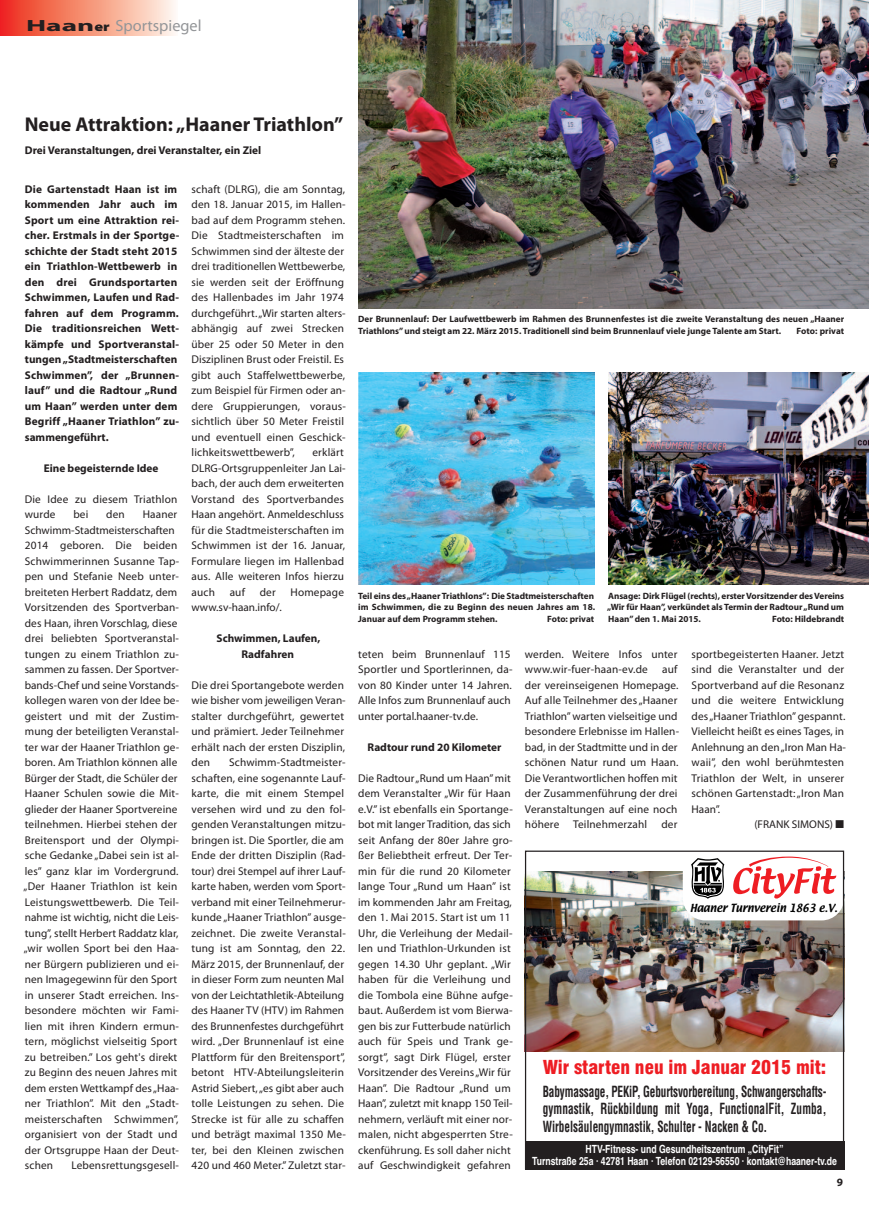
<style>
.page{position:relative;width:869px;height:1205px;background:#fff}
.page>*{position:absolute;margin:0;border:0;box-sizing:border-box;transform-origin:0 0}
.t1{font:700 20px "Myriad Pro";color:#231f20}
.t2{font:900 condensed 18.75px "Swiss 721 BT";color:#ee1d23}
.t3{font:16.25px "Myriad Pro";color:#939598}
.t4{font:700 condensed 15px/17.5px "Helvetica";color:#231f20;text-align:justify;scale:.75 1}
.t5{font:11.25px/15.5px "Myriad Pro";letter-spacing:.015em;color:#231f20}
.t6{font:700 11.25px/15.5px "Myriad Pro";letter-spacing:.015em;color:#231f20}
.t7{font:700 11.25px/11.9px "Helvetica";color:#fff;text-align:center;scale:.77 1}
.t8{font:9.88px "Textile";color:#000}
.t9{font:700 9.12px/11.6px "Myriad Pro";color:#231f20}
.s1{font-weight:700;color:#231f20}
.s2{font-weight:900;font-size:13px;color:#231f20}
</style>
<div class="page">
<div style="left:0;top:0;width:177px;height:35px;background:linear-gradient(to right,#ed2d14,#fff9e6)"></div>
<img style="left:358px;top:0;width:510px;height:308px">
<img style="left:358px;top:372px;width:236px;height:213px">
<img style="left:608px;top:372px;width:260px;height:213px">
<img style="left:526px;top:872px;width:315px;height:180px">
<div style="left:682px;top:850px;width:161px;height:70px;background:#fff;border-radius:22px"></div>
<svg style="left:733px;top:856px;width:102px;height:42px"></svg>
<svg style="left:691px;top:858px;width:34px;height:41px"></svg>
<div style="left:524px;top:1141px;width:319px;height:28px;background:#231f20"></div>
<div style="left:524px;top:850px;width:319px;height:319px;border:1px solid #231f20"></div>
<h3 class="t3" style="left:26px;top:20px;width:177px"><span class="s1">Haan</span><span class="s2">er</span> Sportspiegel</h3>
<h1 class="t1" style="left:25px;top:116px;width:320px">Neue Attraktion: „Haaner Triathlon”</h1>
<p class="t6" style="left:25px;top:144px;width:238px">Drei Veranstaltungen, drei Veranstalter, ein Ziel</p>
<p class="t6" style="left:25px;top:182px;width:156px">Die Gartenstadt Haan ist im kommenden Jahr auch im<br>Sport um eine Attraktion rei&shy;cher. Erstmals in der Sportge&shy;schichte der Stadt steht 2015 ein Triathlon-Wettbewerb in den drei Grundsportarten<br>Schwimmen, Laufen und Rad&shy;fahren auf dem Programm.<br>Die traditionsreichen Wett&shy;kämpfe und Sportveranstal&shy;tungen „Stadtmeisterschaften<br>Schwimmen”, der „Brunnen&shy;lauf” und die Radtour „Rund um Haan” werden unter dem<br>Begriff „Haaner Triathlon” zu&shy;sammengeführt.</p>
<p class="t6" style="left:44px;top:461px;width:116px">Eine begeisternde Idee</p>
<p class="t5" style="left:25px;top:492px;width:154px">Die Idee zu diesem Triathlon wurde</p>
<p class="t5" style="left:191px;top:182px;width:156px">schaft (DLRG), die am Sonntag, den 18. Januar 2015, im Hallen&shy;bad auf dem Programm stehen.<br>Die Stadtmeisterschaften im<br>Schwimmen sind der älteste der drei traditionellen Wettbewerbe, sie werden seit der Eröffnung des Hallenbades im Jahr 1974 durchgeführt. „Wir starten alters&shy;abhängig auf zwei Strecken über 25 oder 50 Meter in den<br>Disziplinen Brust oder Freistil. Es gibt auch Staffelwettbewerbe, zum Beispiel für Firmen oder an&shy;dere Gruppierungen, voraus&shy;sichtlich über 50 Meter Freistil und eventuell einen Geschick&shy;lichkeitswettbewerb”,</p>
<p class="t5" style="left:191px;top:446px;width:156px;text-indent:121px">erklärt<br>DLRG-Ortsgruppenleiter Jan Lai&shy;bach, der auch dem erweiterten<br>Vorstand des Sportverbandes<br>Haan angehört. Anmeldeschluss für die Stadtmeisterschaften im<br>Schwimmen ist der 16. Januar,<br>Formulare liegen im Hallenbad aus. Alle weiteren Infos hierzu auch</p>
<p class="t5" style="left:73px;top:507px;width:17px">bei</p>
<p class="t5" style="left:106px;top:507px;width:20px">den</p>
<p class="t5" style="left:24px;top:507px;width:157px;text-indent:119px">Haaner<br>Schwimm-Stadtmeisterschaften<br>2014 geboren. Die beiden<br>Schwimmerinnen Susanne Tap&shy;pen und Stefanie Neeb unter&shy;breiteten Herbert Raddatz, dem<br>Vorsitzenden des Sportverban&shy;des Haan, ihren Vorschlag, diese drei beliebten Sportveranstal&shy;tungen zu einem Triathlon zu&shy;sammen zu fassen. Der Sportver&shy;bands-Chef und seine Vorstands&shy;kollegen waren von der Idee be&shy;geistert und mit der Zustim&shy;mung der beteiligten Veranstal&shy;ter war der Haaner Triathlon ge&shy;boren. Am Triathlon können alle<br>Bürger der Stadt, die Schüler der<br>Haaner Schulen sowie die Mit&shy;glieder der Haaner Sportvereine teilnehmen. Hierbei stehen der<br>Breitensport und der Olympi&shy;sche Gedanke „Dabei sein ist al&shy;les” ganz klar im Vordergrund. „Der Haaner Triathlon ist kein<br>Leistungswettbewerb. Die Teil&shy;nahme ist wichtig, nicht die Leis&shy;tung”, stellt Herbert Raddatz klar, „wir wollen Sport bei den Haa&shy;ner Bürgern publizieren und ei&shy;nen Imagegewinn für den Sport in unserer Stadt erreichen. Ins&shy;besondere möchten wir Fami&shy;lien mit ihren Kindern ermun&shy;tern, möglichst vielseitig Sport zu betreiben.” Los geht's direkt zu Beginn des neuen Jahres mit dem ersten Wettkampf des „Haa&shy;ner Triathlon”. Mit den „Stadt&shy;meisterschaften Schwimmen”, organisiert von der Stadt und der Ortsgruppe Haan der Deut&shy;schen</p>
<p class="t5" style="left:229px;top:585px;width:17px">auf</p>
<p class="t5" style="left:259px;top:585px;width:17px">der</p>
<p class="t5" style="left:290px;top:585px;width:55px">Homepage</p>
<p class="t5" style="left:191px;top:601px;width:92px">www.sv-haan.info/.</p>
<p class="t6" style="left:216px;top:632px;width:105px;text-align:center">Schwimmen, Laufen,<br>Radfahren</p>
<p class="t5" style="left:191px;top:678px;width:156px">Die drei Sportangebote werden wie bisher vom jeweiligen Veran&shy;stalter durchgeführt, gewertet und prämiert. Jeder Teilnehmer erhält nach der ersten Disziplin, den</p>
<p class="t5" style="left:191px;top:756px;width:156px;text-indent:38px">Schwimm-Stadtmeister&shy;schaften, eine sogenannte Lauf&shy;karte, die mit einem Stempel versehen wird und zu den fol&shy;genden Veranstaltungen mitzu&shy;bringen ist. Die Sportler, die am<br>Ende der dritten Disziplin (Rad&shy;tour) drei Stempel auf ihrer Lauf&shy;karte haben, werden vom Sport&shy;verband mit einer Teilnehmerur&shy;kunde „Haaner Triathlon” ausge&shy;zeichnet. Die zweite Veranstal&shy;tung ist am Sonntag, den 22.<br>März 2015, der Brunnenlauf, der in dieser Form zum neunten Mal von der Leichtathletik-Abteilung des Haaner TV (HTV) im Rahmen des Brunnenfestes durchgeführt wird. „Der Brunnenlauf ist eine<br>Plattform für den Breitensport”, betont HTV-Abteilungsleiterin<br>Astrid Siebert, „es gibt aber auch tolle Leistungen zu sehen. Die<br>Strecke ist für alle zu schaffen und beträgt maximal 1350 Me&shy;ter, bei den Kleinen zwischen<br>420 und 460 Meter.” Zuletzt star-</p>
<p class="t5" style="left:71px;top:1159px;width:109px">Lebensrettungsgesell-</p>
<p class="t9" style="left:358px;top:314px;width:487px">Der Brunnenlauf: Der Laufwettbewerb im Rahmen des Brunnenfestes ist die zweite Veranstaltung des neuen „Haaner<br>Triathlons” und steigt am 22. März 2015. Traditionell sind beim Brunnenlauf viele junge Talente am Start.</p>
<p class="t9" style="left:796px;top:326px;width:49px">Foto: privat</p>
<p class="t9" style="left:358px;top:590px;width:238px">Teil eins des „Haaner Triathlons”: Die Stadtmeisterschaften im Schwimmen, die zu Beginn des neuen Jahres am 18.<br>Januar auf dem Programm stehen.</p>
<p class="t9" style="left:547px;top:614px;width:48px">Foto: privat</p>
<p class="t9" style="left:607px;top:590px;width:238px;text-align:justify">Ansage: Dirk Flügel (rechts), erster Vorsitzender des Vereins „Wir für Haan”, verkündet als Termin der Radtour „Rund um Haan” den 1. Mai 2015.</p>
<p class="t9" style="left:771px;top:614px;width:73px">Foto: Hildebrandt</p>
<p class="t5" style="left:358px;top:647px;width:156px">teten beim Brunnenlauf 115<br>Sportler und Sportlerinnen, da&shy;von 80 Kinder unter 14 Jahren.<br>Alle Infos zum Brunnenlauf auch unter portal.haaner-tv.de.</p>
<p class="t6" style="left:367px;top:740px;width:135px">Radtour rund 20 Kilometer</p>
<p class="t5" style="left:358px;top:771px;width:156px">Die Radtour „Rund um Haan” mit dem Veranstalter „Wir für Haan e.V.” ist ebenfalls ein Sportange&shy;bot mit langer Tradition, das sich seit Anfang der 80er Jahre gro&shy;ßer Beliebtheit erfreut. Der Ter&shy;min für die rund 20 Kilometer lange Tour „Rund um Haan” ist im kommenden Jahr am Freitag, den 1. Mai 2015. Start ist um 11<br>Uhr, die Verleihung der Medail&shy;len und Triathlon-Urkunden ist gegen 14.30 Uhr geplant. „Wir haben für die Verleihung und die Tombola eine Bühne aufge&shy;baut. Außerdem ist vom Bierwa&shy;gen bis zur Futterbude natürlich auch für Speis und Trank ge&shy;sorgt”, sagt Dirk Flügel, erster<br>Vorsitzender des Vereins „Wir für<br>Haan”. Die Radtour „Rund um<br>Haan”, zuletzt mit knapp 150 Teil&shy;nehmern, verläuft mit einer nor&shy;malen, nicht abgesperrten Stre&shy;ckenführung. Es soll daher nicht auf Geschwindigkeit gefahren</p>
<p class="t5" style="left:524px;top:647px;width:154px">werden. Weitere Infos unter www.wir-fuer-haan-ev.de</p>
<p class="t5" style="left:524px;top:663px;width:156px;text-indent:137px">auf der vereinseigenen Homepage.<br>Auf alle Teilnehmer des „Haaner<br>Triathlon” warten vielseitige und besondere Erlebnisse im Hallen&shy;bad, in der Stadtmitte und in der schönen Natur rund um Haan.<br>Die Verantwortlichen hoffen mit der Zusammenführung der drei<br>Veranstaltungen auf eine noch höhere Teilnehmerzahl</p>
<p class="t5" style="left:661px;top:818px;width:17px">der</p>
<p class="t5" style="left:691px;top:647px;width:154px">sportbegeisterten Haaner. Jetzt</p>
<p class="t5" style="left:691px;top:663px;width:154px">sind die Veranstalter und der</p>
<p class="t5" style="left:691px;top:678px;width:154px">Sportverband auf die Resonanz</p>
<p class="t5" style="left:691px;top:694px;width:154px">und die weitere Entwicklung</p>
<p class="t5" style="left:691px;top:709px;width:155px">des „Haaner Triathlon” gespannt.</p>
<p class="t5" style="left:691px;top:725px;width:154px">Vielleicht heißt es eines Tages, in</p>
<p class="t5" style="left:691px;top:740px;width:156px">Anlehnung an den „Iron Man Ha-</p>
<p class="t5" style="left:691px;top:756px;width:154px">waii”, den wohl berühmtesten</p>
<p class="t5" style="left:691px;top:771px;width:154px">Triathlon der Welt, in unserer</p>
<p class="t5" style="left:691px;top:787px;width:154px">schönen Gartenstadt: „Iron Man</p>
<p class="t5" style="left:691px;top:802px;width:30px">Haan”.</p>
<p class="t5" style="left:754px;top:818px;width:91px">(FRANK SIMONS) ■</p>
<p class="t8" style="left:689px;top:902px;width:149px">Haaner Turnverein 1863 e.V.</p>
<h2 class="t2" style="left:542px;top:1055px;width:285px">Wir starten neu im Januar 2015 mit:</h2>
<h3 class="t4" style="left:542px;top:1084px;width:379px">Babymassage, PEKiP, Geburtsvorbereitung, Schwangerschafts&shy;gymnastik, Rückbildung mit Yoga, FunctionalFit, Zumba, Wirbelsäulengymnastik, Schulter - Nacken &amp; Co.</h3>
<p class="t7" style="left:532px;top:1144px;width:397px">HTV-Fitness- und Gesundheitszentrum „CityFit”<br>Turnstraße 25a · 42781 Haan · Telefon 02129-56550 · kontakt@haaner-tv.de</p>
</div>
